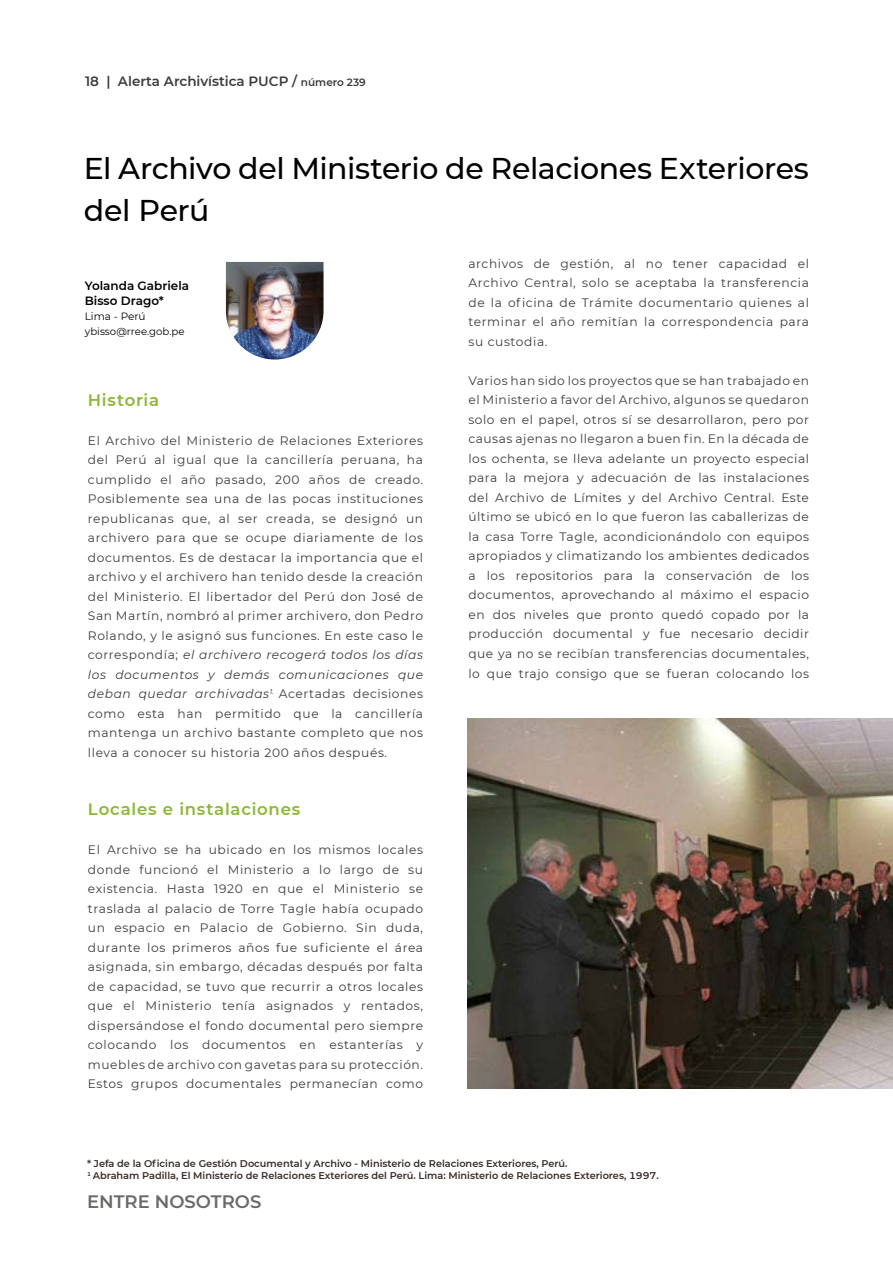
<style>
.page{position:relative;width:893px;height:1263px;background:#fff}
.page>*{position:absolute;margin:0;border:0;box-sizing:border-box;transform-origin:0 0}
.t1{font:500 30px/42px "Montserrat";letter-spacing:-.015em;color:#000}
.t2{font:600 18px "Montserrat";color:#6c6a68}
.t3{font:600 16.5px "Montserrat";letter-spacing:.045em;color:#8cb833}
.t4{font:600 13.5px "Montserrat";color:#3c3c3b}
.t5{font:12.15px/19.5px "Montserrat";letter-spacing:.05em;color:#3c3c3b;text-align:justify}
.t6{font:600 12px/15px "Montserrat";color:#020203}
.t7{font:10.5px "Montserrat";color:#020203}
.t8{font:10.2px "Montserrat";color:#020203}
.t9{font:600 9.75px/12px "Montserrat";color:#362c28}
.s1{font-size:10.5px}
.s2{font-style:italic}
</style>
<div class="page">
<img style="left:226px;top:262px;width:98px;height:97px">
<img style="left:467px;top:719px;width:426px;height:370px">
<p class="t4" style="left:85px;top:71px;width:282px">18 | Alerta Archivística PUCP / <span class="s1">número 239</span></p>
<h1 class="t1" style="left:84px;top:146px;width:726px">El Archivo del Ministerio de Relaciones Exteriores del Perú</h1>
<p class="t6" style="left:85px;top:278px;width:106px">Yolanda Gabriela<br>Bisso Drago*</p>
<p class="t7" style="left:85px;top:309px;width:62px">Lima - Perú</p>
<p class="t8" style="left:85px;top:324px;width:101px">ybisso@rree.gob.pe</p>
<h3 class="t3" style="left:88px;top:388px;width:73px">Historia</h3>
<p class="t5" style="left:88px;top:430px;width:337px">El Archivo del Ministerio de Relaciones Exteriores del Perú al igual que la cancillería peruana, ha cumplido el año pasado, 200 años de creado.<br>Posiblemente sea una de las pocas instituciones republicanas que, al ser creada, se designó un archivero para que se ocupe diariamente de los documentos. Es de destacar la importancia que el archivo y el archivero han tenido desde la creación del Ministerio. El libertador del Perú don José de San Martín, nombró al primer archivero, don Pedro Rolando, y le asignó sus funciones. En este caso le correspondía; <span class="s2">el archivero recogerá todos los días los documentos y demás comunicaciones que deban quedar archivadas</span><sup>1.</sup> Acertadas decisiones como esta han permitido que la cancillería mantenga un archivo bastante completo que nos lleva a conocer su historia 200 años después.</p>
<h3 class="t3" style="left:88px;top:798px;width:214px">Locales e instalaciones</h3>
<p class="t5" style="left:88px;top:840px;width:337px">El Archivo se ha ubicado en los mismos locales donde funcionó el Ministerio a lo largo de su existencia. Hasta 1920 en que el Ministerio se traslada al palacio de Torre Tagle había ocupado un espacio en Palacio de Gobierno. Sin duda, durante los primeros años fue suficiente el área asignada, sin embargo, décadas después por falta de capacidad, se tuvo que recurrir a otros locales que el Ministerio tenía asignados y rentados, dispersándose el fondo documental pero siempre colocando los documentos en estanterías y muebles de archivo con gavetas para su protección.<br>Estos grupos documentales permanecían como</p>
<p class="t5" style="left:468px;top:253px;width:342px">archivos de gestión, al no tener capacidad el Archivo Central, solo se aceptaba la transferencia de la oficina de Trámite documentario quienes al terminar el año remitían la correspondencia para su custodia.</p>
<p class="t5" style="left:468px;top:370px;width:342px">Varios han sido los proyectos que se han trabajado en el Ministerio a favor del Archivo, algunos se quedaron solo en el papel, otros sí se desarrollaron, pero por causas ajenas no llegaron a buen fin. En la década de los ochenta, se lleva adelante un proyecto especial para la mejora y adecuación de las instalaciones del Archivo de Límites y del Archivo Central. Este último se ubicó en lo que fueron las caballerizas de la casa Torre Tagle, acondicionándolo con equipos apropiados y climatizando los ambientes dedicados a los repositorios para la conservación de los documentos, aprovechando al máximo el espacio en dos niveles que pronto quedó copado por la producción documental y fue necesario decidir que ya no se recibían transferencias documentales, lo que trajo consigo que se fueran colocando los</p>
<p class="t9" style="left:87px;top:1157px;width:573px">* Jefa de la Oficina de Gestión Documental y Archivo - Ministerio de Relaciones Exteriores, Perú.<br><sup>1</sup> Abraham Padilla, El Ministerio de Relaciones Exteriores del Perú. Lima: Ministerio de Relaciones Exteriores, 1997.</p>
<h2 class="t2" style="left:87px;top:1188px;width:176px">ENTRE NOSOTROS</h2>
</div>
